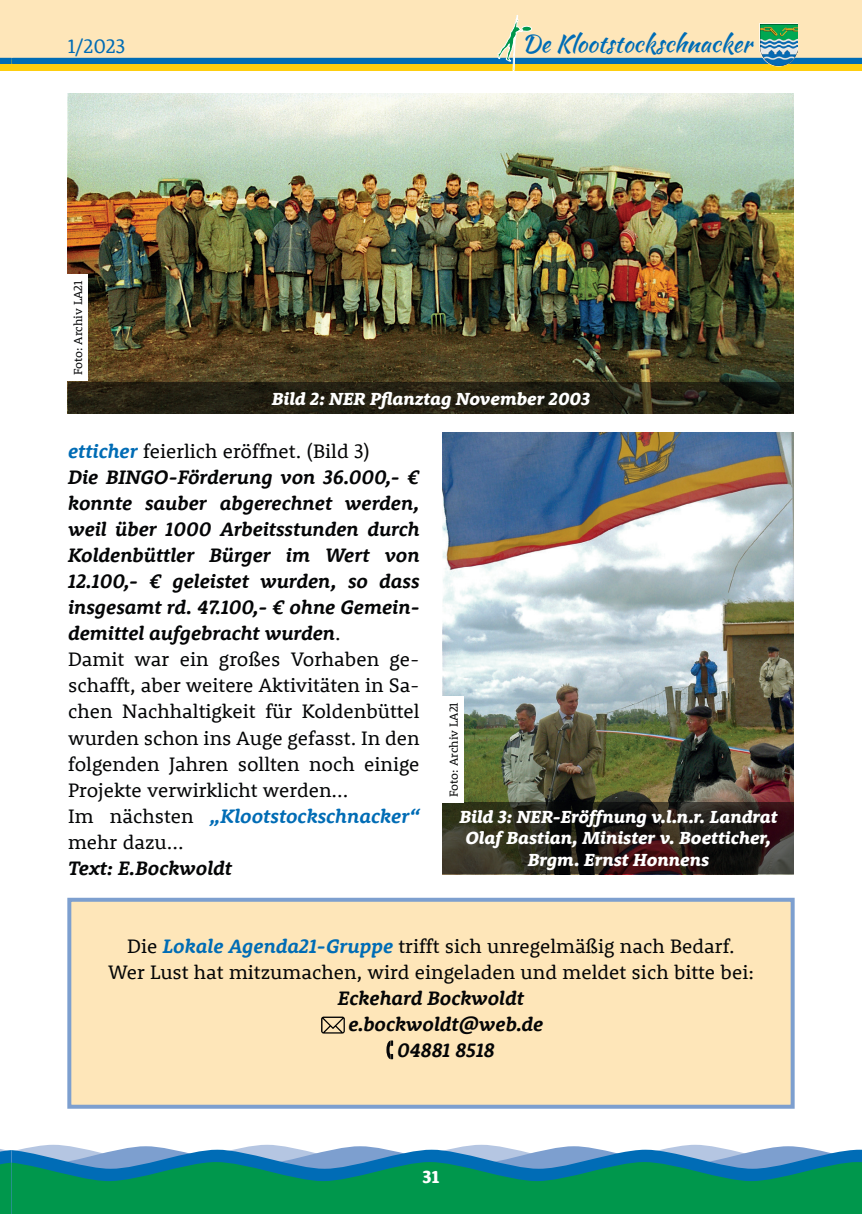
<style>
.page{position:relative;width:862px;height:1214px;background:#fff}
.page>*{position:absolute;margin:0;border:0;box-sizing:border-box;transform-origin:0 0}
.t1{font:24px "Kaushan Script";color:#006cb5}
.t2{font:20px/26px "Rooney";color:#040506}
.t3{font:italic 700 20px "Rooney";color:#040506}
.t4{font:20px "Rooney";color:#006cb5}
.t5{font:italic 800 18px/21.6px "Rooney";color:#fff;text-align:center}
.t6{font:800 18px "Rooney";color:#fff}
.t7{font:12px "Rooney";color:#040506}
.s1{font-weight:700;font-style:italic;color:#006cb5}
.s2{font-weight:700;font-style:italic}
</style>
<div class="page">
<div style="left:12px;top:0;width:850px;height:70px;background:#fee6b9"></div>
<div style="left:0;top:0;width:12px;height:70px;background:#fee6b9"></div>
<div style="left:0;top:60px;width:11px;height:11px;background:#fece0f"></div>
<div style="left:0;top:58px;width:11px;height:6px;background:#006cb5"></div>
<div style="left:11px;top:60px;width:851px;height:11px;background:#fece0f"></div>
<svg style="left:39px;top:1146px;width:772px;height:3px"></svg>
<svg style="left:39px;top:1149px;width:823px;height:12px;background:#6fa0cf"></svg>
<svg style="left:39px;top:1161px;width:823px;height:52px;background:#059063"></svg>
<svg style="left:0;top:1146px;width:39px;height:67px;background:#13956f"></svg>
<div style="left:13px;top:58px;width:849px;height:6px;background:#006cb5"></div>
<svg style="left:759px;top:23px;width:39px;height:20px"></svg>
<svg style="left:759px;top:28px;width:39px;height:38px"></svg>
<svg style="left:498px;top:15px;width:34px;height:56px"></svg>
<img style="left:760px;top:24px;width:37px;height:41px">
<img style="left:67px;top:94px;width:727px;height:319px">
<svg style="left:68px;top:382px;width:726px;height:31px;background:#232013"></svg>
<div style="left:67px;top:274px;width:21px;height:107px;background:#fff"></div>
<img style="left:442px;top:432px;width:352px;height:442px">
<svg style="left:442px;top:802px;width:351px;height:71px;background:#28211a"></svg>
<div style="left:442px;top:696px;width:22px;height:106px;background:#fff"></div>
<div style="left:69px;top:899px;width:723px;height:207px;background:#fee6b9"></div>
<div style="left:67px;top:897px;width:727px;height:211px;border:4px solid #7d9fcf"></div>
<svg style="left:386px;top:1040px;width:7px;height:19px"></svg>
<svg style="left:321px;top:1016px;width:24px;height:17px"></svg>
<p class="t4" style="left:68px;top:33px;width:59px">1/2023</p>
<p class="t1" style="left:522px;top:26px;width:232px">De Klootstockschnacker</p>
<p class="t7" style="left:70px;top:375px;width:96px;rotate:-90deg">Foto: Archiv LA21</p>
<p class="t5" style="left:272px;top:387px;width:320px">Bild 2: NER Pflanztag November 2003</p>
<p class="t2" style="left:68px;top:438px;width:353px"><span class="s1">etticher</span> feierlich eröffnet. (Bild 3)<br><span class="s2">Die BINGO-Förderung von 36.000,- € konnte sauber abgerechnet werden, weil über 1000 Arbeitsstunden durch Koldenbüttler Bürger im Wert von 12.100,- € geleistet wurden, so dass insgesamt rd. 47.100,- € ohne Gemein&shy;demittel aufgebracht wurden</span>.<br>Damit war ein großes Vorhaben ge&shy;schafft, aber weitere Aktivitäten in Sa&shy;chen Nachhaltigkeit für Koldenbüttel wurden schon ins Auge gefasst. In den folgenden Jahren sollten noch einige Projekte verwirklicht werden...<br>Im nächsten <span class="s1">„Klootstockschnacker“ </span>mehr dazu...</p>
<p class="t3" style="left:68px;top:854px;width:165px">Text: E.Bockwoldt</p>
<p class="t7" style="left:446px;top:797px;width:96px;rotate:-90deg">Foto: Archiv LA21</p>
<p class="t5" style="left:459px;top:805px;width:319px">Bild 3: NER-Eröffnung v.l.n.r. Landrat<br>Olaf Bastian, Minister v. Boetticher,<br>Brgm. Ernst Honnens</p>
<p class="t2" style="left:108px;top:932px;width:647px;text-align:center">Die <span class="s1">Lokale Agenda21-Gruppe</span> trifft sich unregelmäßig nach Bedarf.<br>Wer Lust hat mitzumachen, wird eingeladen und meldet sich bitte bei:</p>
<p class="t3" style="left:338px;top:984px;width:187px">Eckehard Bockwoldt</p>
<p class="t3" style="left:349px;top:1010px;width:196px">e.bockwoldt@web.de</p>
<p class="t3" style="left:397px;top:1036px;width:99px">04881 8518</p>
<p class="t6" style="left:422px;top:1164px;width:18px">31</p>
</div>
